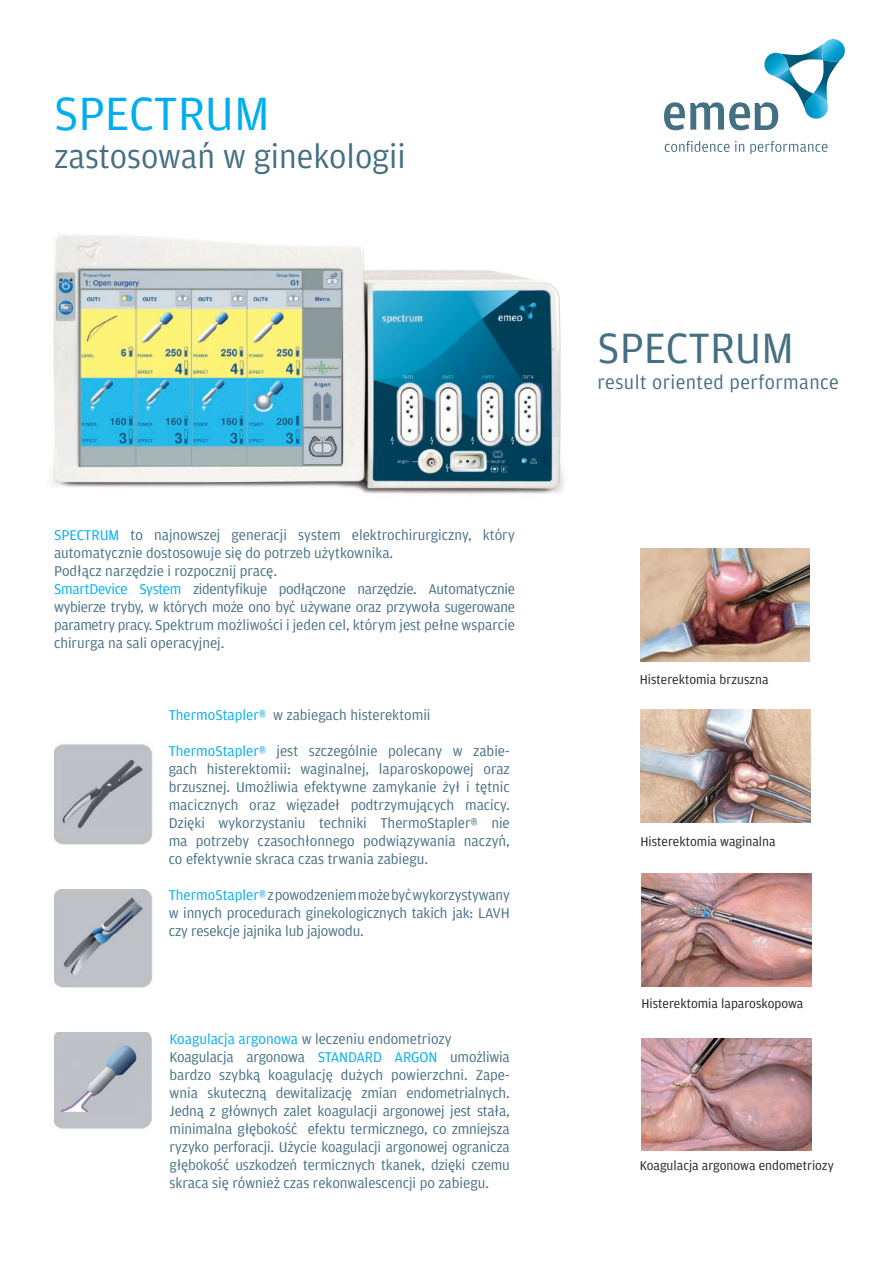
<style>
.page{position:relative;width:893px;height:1263px;background:#fff}
.page>*{position:absolute;margin:0;border:0;box-sizing:border-box;transform-origin:0 0}
.t1{font:49.5px "Amplitude Pl";color:#00aeef}
.t2{font:45px "Amplitude Pl";color:#456f82}
.t3{font:34.5px "Amplitude Pl";color:#456f82}
.t4{font:20.25px "Amplitude Pl";letter-spacing:.02em;color:#456f82}
.t5{font:15px/18px "Amplitude Pl";color:#456f82;text-align:justify}
.t6{font:13.5px "Amplitude CE";color:#231f20}
.s1{color:#00aeef}
</style>
<div class="page">
<img style="left:54px;top:744px;width:99px;height:101px">
<img style="left:54px;top:1032px;width:97px;height:97px">
<img style="left:641px;top:549px;width:169px;height:112px">
<img style="left:641px;top:1038px;width:171px;height:113px">
<img style="left:641px;top:873px;width:170px;height:113px">
<img style="left:641px;top:710px;width:170px;height:112px">
<img style="left:54px;top:889px;width:99px;height:98px">
<svg style="left:665px;top:141px;width:64px;height:11px"></svg>
<svg style="left:735px;top:141px;width:9px;height:11px"></svg>
<svg style="left:750px;top:141px;width:77px;height:13px"></svg>
<svg style="left:664px;top:39px;width:181px;height:91px"></svg>
<img style="left:51px;top:235px;width:513px;height:259px">
<p class="t1" style="left:54px;top:86px;width:217px">SPECTRUM</p>
<p class="t3" style="left:54px;top:137px;width:353px">zastosowań w ginekologii</p>
<p class="t5" style="left:54px;top:526px;width:462px"><span class="s1">SPECTRUM</span> to najnowszej generacji system elektrochirurgiczny, który automatycznie dostosowuje się do potrzeb użytkownika.</p>
<p class="t5" style="left:54px;top:562px;width:225px">Podłącz narzędzie i rozpocznij pracę.</p>
<p class="t5" style="left:54px;top:580px;width:462px"><span class="s1">SmartDevice System</span> zidentyfikuje podłączone narzędzie. Automatycznie wybierze tryby, w których może ono być używane oraz przywoła sugerowane parametry pracy. Spektrum możliwości i jeden cel, którym jest pełne wsparcie chirurga na sali operacyjnej.</p>
<p class="t5" style="left:169px;top:706px;width:263px"><span class="s1">ThermoStapler®</span> w zabiegach histerektomii</p>
<p class="t5" style="left:169px;top:742px;width:343px"><span class="s1">ThermoStapler®</span> jest szczególnie polecany w zabie&shy;gach histerektomii: waginalnej, laparoskopowej oraz brzusznej. Umożliwia efektywne zamykanie żył i tętnic macicznych oraz więzadeł podtrzymujących macicy.<br>Dzięki wykorzystaniu techniki ThermoStapler® nie ma potrzeby czasochłonnego podwiązywania naczyń, co efektywnie skraca czas trwania zabiegu.</p>
<p class="t5" style="left:169px;top:886px;width:343px"><span class="s1">ThermoStapler®</span>z powodzeniem może być wykorzystywany w innych procedurach ginekologicznych takich jak: LAVH czy resekcje jajnika lub jajowodu.</p>
<p class="t5" style="left:170px;top:1030px;width:283px"><span class="s1">Koagulacja argonowa</span> w leczeniu endometriozy</p>
<p class="t5" style="left:170px;top:1048px;width:342px">Koagulacja argonowa <span class="s1">STANDARD ARGON</span> umożliwia bardzo szybką koagulację dużych powierzchni. Zape&shy;wnia skuteczną dewitalizację zmian endometrialnych.<br>Jedną z głównych zalet koagulacji argonowej jest stała, minimalna głębokość efektu termicznego, co zmniejsza ryzyko perforacji. Użycie koagulacji argonowej ogranicza głębokość uszkodzeń termicznych tkanek, dzięki czemu skraca się również czas rekonwalescencji po zabiegu.</p>
<p class="t2" style="left:598px;top:323px;width:198px">SPECTRUM</p>
<p class="t4" style="left:598px;top:371px;width:243px">result oriented performance</p>
<p class="t6" style="left:640px;top:672px;width:130px">Histerektomia brzuszna</p>
<p class="t6" style="left:640px;top:834px;width:137px">Histerektomia waginalna</p>
<p class="t6" style="left:641px;top:996px;width:163px">Histerektomia laparoskopowa</p>
<p class="t6" style="left:640px;top:1158px;width:195px">Koagulacja argonowa endometriozy</p>
</div>
